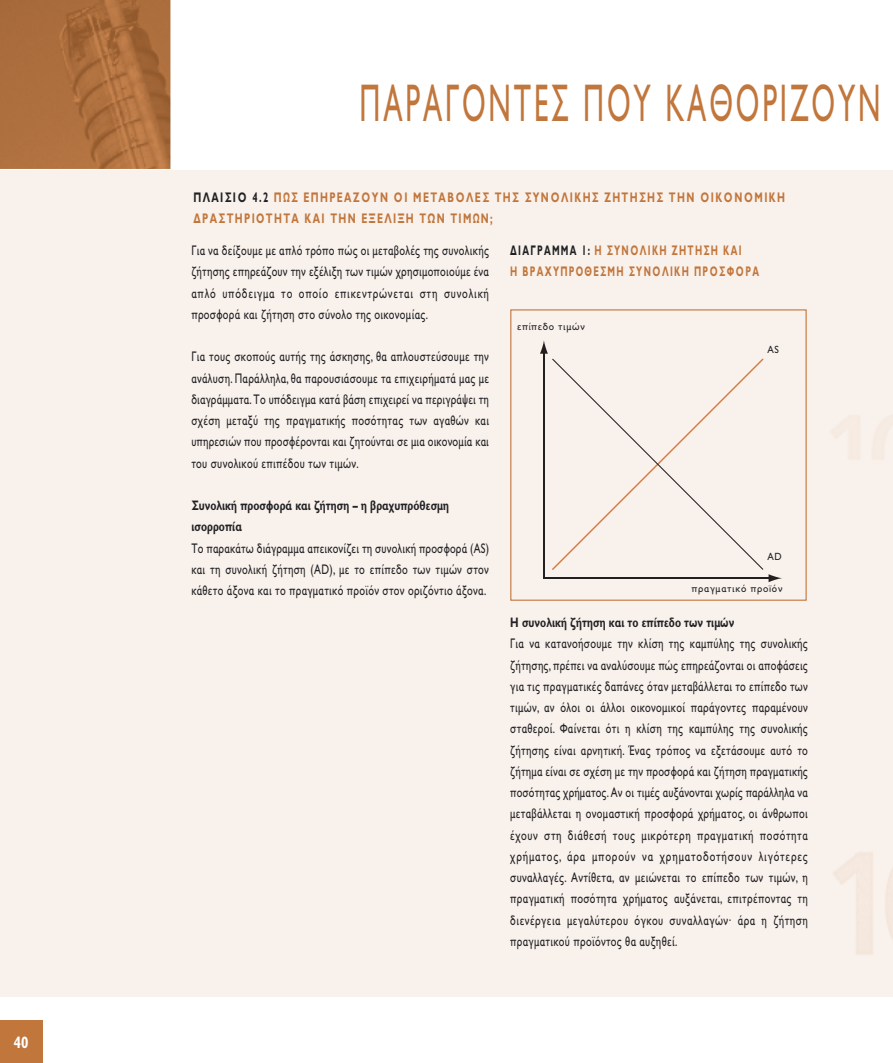
<style>
.page{position:relative;width:893px;height:1063px;background:#fff}
.page>*{position:absolute;margin:0;border:0;box-sizing:border-box;transform-origin:0 0}
.t1{font:53.25px "Gill Sans Greek Std";letter-spacing:.1em;color:#c1763c;scale:.54 1}
.t2{font:700 condensed 16.5px "Gill Sans";color:#fff;scale:.85 1}
.t3{font:13.95px/21.3px "Gill Sans Greek Std";letter-spacing:.03em;color:#212125;text-align:justify;scale:.74 1}
.t4{font:700 13.95px/21.3px "Gill Sans Greek Std";letter-spacing:.145em;color:#c1763c;scale:.68 1}
.t5{font:700 13.95px/21.3px "Gill Sans Greek Std";letter-spacing:.145em;color:#c1763c;scale:.62 1}
.t6{font:700 13.8px/21.3px "Gill Sans Greek Std";letter-spacing:.005em;color:#212125;scale:.74 1}
.t7{font:10.5px "Gill Sans Greek Std";letter-spacing:.075em;color:#212125;scale:.92 1}
.s1{color:#212125}
</style>
<div class="page">
<svg style="left:0;top:0;width:171px;height:169px"></svg>
<div style="left:0;top:170px;width:893px;height:827px;background:#f9f1eb"></div>
<div style="left:0;top:1020px;width:43px;height:43px;background:#c1763c"></div>
<hr style="left:543px;top:351px;width:1px;height:228px;background:#231f20">
<svg style="left:540px;top:340px;width:8px;height:14px"></svg>
<hr style="left:543px;top:578px;width:228px;height:1px;background:#231f20">
<svg style="left:769px;top:574px;width:13px;height:8px"></svg>
<div style="left:552px;top:359px;width:211px;height:211px;background:#f9f1eb"></div>
<div style="left:510px;top:309px;width:297px;height:292px;border:1px solid #c1763c"></div>
<div style="left:517px;top:316px;width:101px;height:17px;background:#f9f1eb"></div>
<div style="left:767px;top:346px;width:22px;height:39px;background:#f9f1eb"></div>
<div style="left:767px;top:553px;width:22px;height:17px;background:#f9f1eb"></div>
<p class="t2" style="left:14px;top:1036px;width:19px">40</p>
<h1 class="t1" style="left:360px;top:73px;width:966px">ΠΑΡAΓΟΝΤΕΣ ΠΟΥ ΚΑΘΟΡIΖΟΥΝ</h1>
<p class="t4" style="left:193px;top:187px;width:871px"><span class="s1">ΠΛΑIΣΙΟ 4.2</span> ΠΩΣ ΕΠΗΡΕAΖΟΥΝ ΟΙ ΜΕΤΑΒΟΛEΣ ΤΗΣ ΣΥΝΟΛΙΚHΣ ΖHΤΗΣΗΣ ΤΗΝ ΟΙΚΟΝΟΜΙΚH ∆ΡΑΣΤΗΡΙOΤΗΤΑ ΚΑΙ ΤΗΝ ΕΞEΛΙΞΗ ΤΩΝ ΤΙΜΩΝ;</p>
<p class="t3" style="left:191px;top:240px;width:404px">Για να δείξουμε με απλό τρόπο πώς οι μεταβολές της συνολικής ζήτησης επηρεάζουν την εξέλιξη των τιμών χρησιμοποιούμε ένα απλό υπόδειγμα το οποίο επικεντρώνεται στη συνολική προσφορά και ζήτηση στο σύνολο της οικονομίας.</p>
<p class="t3" style="left:191px;top:346px;width:404px">Για τους σκοπούς αυτής της άσκησης, θα απλουστεύσουμε την ανάλυση. Παράλληλα, θα παρουσιάσουμε τα επιχειρήματά μας με διαγράμματα. Το υπόδειγμα κατά βάση επιχειρεί να περιγράψει τη σχέση μεταξύ της πραγματικής ποσότητας των αγαθών και υπηρεσιών που προσφέρονται και ζητούνται σε μια οικονομία και του συνολικού επιπέδου των τιμών.</p>
<p class="t6" style="left:191px;top:495px;width:350px">Συνολική προσφορά και ζήτηση – η βραχυπρόθεσμη ισορροπία</p>
<p class="t3" style="left:191px;top:537px;width:404px">Το παρακάτω διάγραμμα απεικονίζει τη συνολική προσφορά (AS) και τη συνολική ζήτηση (AD), με το επίπεδο των τιμών στον κάθετο άξονα και το πραγματικό προϊόν στον οριζόντιο άξονα.</p>
<p class="t5" style="left:510px;top:240px;width:403px"><span class="s1">∆ΙAΓΡΑΜΜΑ 1:</span> Η ΣΥΝΟΛΙΚH ΖHΤΗΣΗ ΚΑΙ<br>Η ΒΡΑΧΥΠΡOΘΕΣΜΗ ΣΥΝΟΛΙΚH ΠΡΟΣΦΟΡA</p>
<p class="t7" style="left:517px;top:320px;width:75px">επίπεδo τιμών</p>
<p class="t7" style="left:767px;top:343px;width:14px">AS</p>
<p class="t7" style="left:767px;top:550px;width:17px">AD</p>
<p class="t7" style="left:692px;top:582px;width:100px">πραγματικό πρoïόν</p>
<p class="t6" style="left:510px;top:612px;width:304px">Η συνολική ζήτηση και το επίπεδο των τιμών</p>
<p class="t3" style="left:510px;top:633px;width:404px">Για να κατανοήσουμε την κλίση της καμπύλης της συνολικής ζήτησης, πρέπει να αναλύσουμε πώς επηρεάζονται οι αποφάσεις για τις πραγματικές δαπάνες όταν μεταβάλλεται το επίπεδο των τιμών, αν όλοι οι άλλοι οικονομικοί παράγοντες παραμένουν σταθεροί. Φαίνεται ότι η κλίση της καμπύλης της συνολικής ζήτησης είναι αρνητική. Ένας τρόπος να εξετάσουμε αυτό το ζήτημα είναι σε σχέση με την προσφορά και ζήτηση πραγματικής ποσότητας χρήματος. Αν οι τιμές αυξάνονται χωρίς παράλληλα να μεταβάλλεται η ονομαστική προσφορά χρήματος, οι άνθρωποι έχουν στη διάθεσή τους μικρότερη πραγματική ποσότητα χρήματος, άρα μπορούν να χρηματοδοτήσουν λιγότερες συναλλαγές. Αντίθετα, αν μειώνεται το επίπεδο των τιμών, η πραγματική ποσότητα χρήματος αυξάνεται, επιτρέποντας τη διενέργεια μεγαλύτερου όγκου συναλλαγών· άρα η ζήτηση πραγματικού προϊόντος θα αυξηθεί.</p>
</div>
